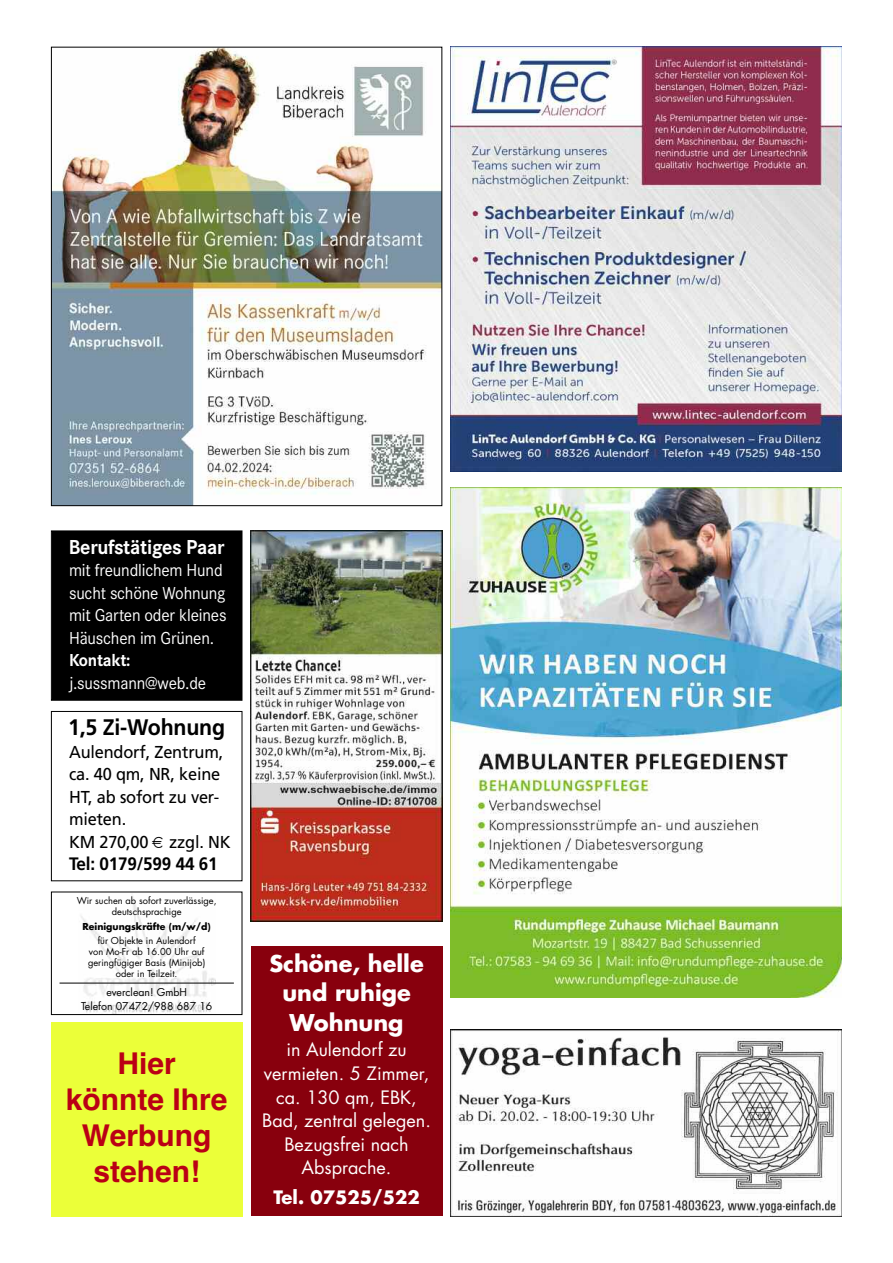
<style>
.page{position:relative;width:893px;height:1263px;background:#fff}
.page>*{position:absolute;margin:0;border:0;box-sizing:border-box;transform-origin:0 0}
.t1{font:700 30px/36px "Helvetica";color:#ba0015;text-align:center}
.t2{font:700 22.5px/29.2px "Futura";color:#fff;text-align:center}
.t3{font:700 22.5px "Frutiger";letter-spacing:-.01em;color:#000;scale:.95 1}
.t4{font:700 21px "Corporate S";letter-spacing:-.01em;color:#fff;scale:.95 1}
.t5{font:18px/22.5px "Corporate S";letter-spacing:-.01em;color:#fff;scale:.95 1}
.t6{font:18px/23.5px "Futura";color:#fff;text-align:center}
.t7{font:700 18px "Frutiger";letter-spacing:-.01em;color:#000;scale:.95 1}
.t8{font:700 18px "Futura";color:#fff}
.t9{font:700 18px "Corporate S";letter-spacing:-.01em;color:#fff;scale:.95 1}
.t10{font:17.25px/22.5px "Frutiger";letter-spacing:-.01em;color:#000;scale:.95 1}
.t11{font:10.5px/13.8px "Futura";color:#000;text-align:center}
.t12{font:9.3px/11.2px "Futura";color:#000;text-align:center}
.t13{font:700 9.3px "Futura";color:#000}
</style>
<div class="page">
<img style="left:451px;top:487px;width:391px;height:510px">
<img style="left:53px;top:49px;width:387px;height:455px">
<img style="left:78px;top:896px;width:137px;height:117px">
<hr style="left:60px;top:983px;width:174px;height:1px;background:#000">
<div style="left:51px;top:892px;width:191px;height:123px;border:1px solid #000"></div>
<div style="left:52px;top:531px;width:190px;height:169px;background:#000"></div>
<div style="left:51px;top:530px;width:191px;height:171px;border:1px solid #000"></div>
<div style="left:51px;top:711px;width:191px;height:170px;border:1px solid #000"></div>
<img style="left:251px;top:530px;width:191px;height:392px">
<img style="left:451px;top:47px;width:391px;height:425px">
<img style="left:451px;top:1029px;width:391px;height:187px">
<div style="left:251px;top:946px;width:191px;height:270px;background:#88000d"></div>
<div style="left:51px;top:1022px;width:191px;height:194px;background:#ebff39"></div>
<h3 class="t4" style="left:69px;top:534px;width:165px">Berufstätiges Paar</h3>
<h3 class="t5" style="left:69px;top:559px;width:167px">mit freundlichem Hund sucht schöne Wohnung mit Garten oder kleines<br>Häuschen im Grünen.</h3>
<h3 class="t9" style="left:69px;top:649px;width:66px">Kontakt:</h3>
<h3 class="t5" style="left:69px;top:671px;width:146px">j.sussmann@web.de</h3>
<h2 class="t3" style="left:68px;top:718px;width:167px">1,5 Zi-Wohnung</h2>
<h3 class="t10" style="left:69px;top:742px;width:172px">Aulendorf, Zentrum, ca. 40 qm, NR, keine<br>HT, ab sofort zu ver&shy;mieten.<br>KM 270,00 zzgl. NK</h3>
<h3 class="t7" style="left:69px;top:857px;width:158px">Tel: 0179/599 44 61</h3>
<p class="t12" style="left:77px;top:895px;width:141px">Wir suchen ab sofort zuverlässige, deutschsprachige</p>
<p class="t13" style="left:83px;top:923px;width:130px">Reinigungskräfte (m/w/d)</p>
<p class="t12" style="left:88px;top:935px;width:119px">für Objekte in Aulendorf<br>von Mo-Fr ab 16.00 Uhr auf geringfügiger Basis (Minijob) oder in Teilzeit.</p>
<p class="t11" style="left:81px;top:986px;width:133px">everclean! GmbH<br>Telefon 07472/988 687 16</p>
<h1 class="t1" style="left:66px;top:1045px;width:163px">Hier könnte Ihre<br>Werbung stehen!</h1>
<h2 class="t2" style="left:269px;top:951px;width:156px">Schöne, helle und ruhige<br>Wohnung</h2>
<h3 class="t6" style="left:262px;top:1039px;width:170px">in Aulendorf zu vermieten. 5 Zimmer, ca. 130 qm, EBK,<br>Bad, zentral gelegen.<br>Bezugsfrei nach<br>Absprache.</h3>
<h3 class="t8" style="left:273px;top:1189px;width:148px">Tel. 07525/522</h3>
</div>
